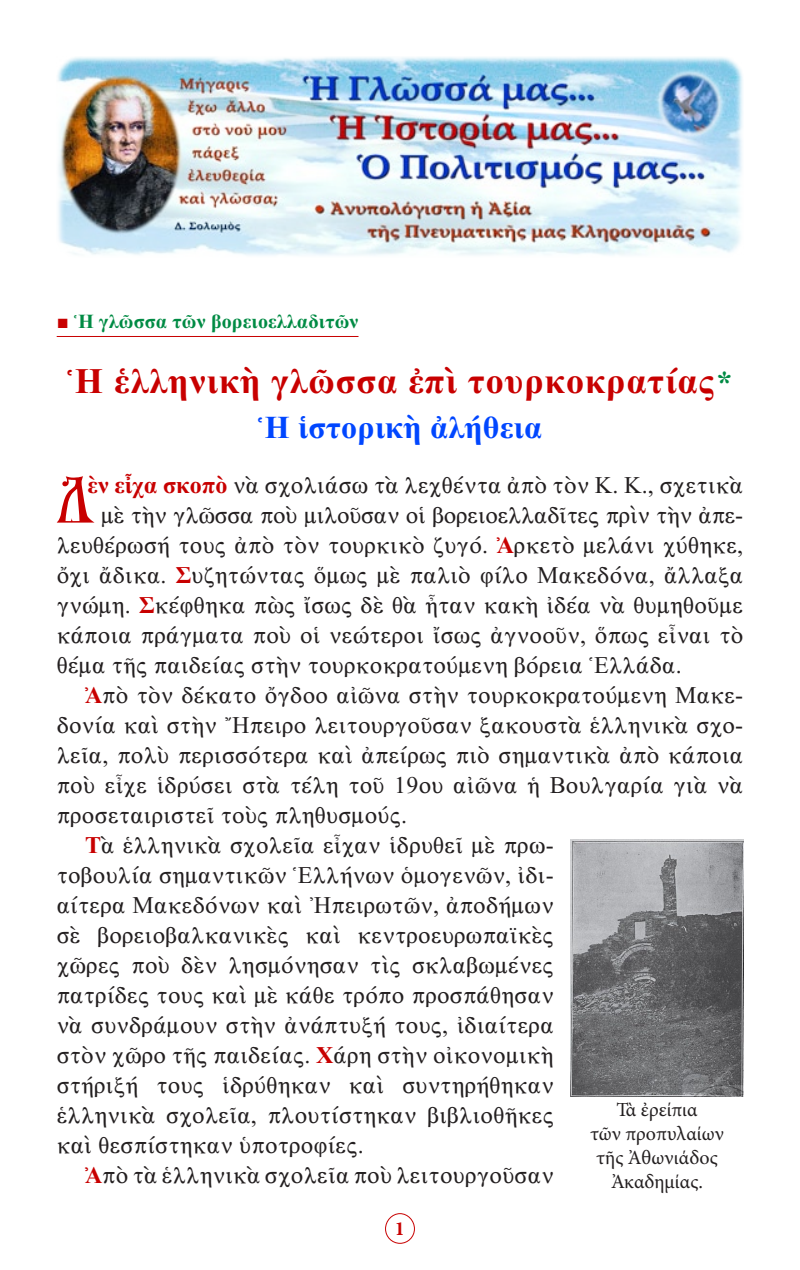
<style>
.page{position:relative;width:800px;height:1270px;background:#fff}
.page>*{position:absolute;margin:0;border:0;box-sizing:border-box;transform-origin:0 0}
.t1{font:66.6px "BYZIMAK";color:#c80000}
.t2{font:36px "CTOS New Times Bold Test 1";letter-spacing:.03em;color:#c80000}
.t3{font:32px "CTOS New Times Bold Test 1";letter-spacing:.01em;color:#0046ff}
.t4{font:24px/30px "CTOS New Times Roman Test 1";letter-spacing:.01em;color:#231f20;text-align:justify}
.t5{font:24px "CTOS New Times Roman Test 1";letter-spacing:-.01em;color:#231f20}
.t6{font:20px "Minion Pro";color:#231f20}
.t7{font:20px "CTOS New Times Bold Test 1";letter-spacing:.01em;color:#008b44}
.t8{font:700 20px "Minion Pro";color:#c80000}
.s1{font-family:"CTOS New Times Roman Test 1";color:#c80000}
.s2{font-size:32px;color:#008b44}
.s3{font-family:"CTOS New Times Bold Test 1";color:#c80000}
</style>
<div class="page">
<div style="left:385px;top:1213px;width:30px;height:31px;border:1px solid #c80000;border-radius:50%"></div>
<hr style="left:57px;top:336px;width:301px;height:1px;background:#c80000">
<img style="left:57px;top:57px;width:686px;height:199px">
<img style="left:571px;top:839px;width:172px;height:258px">
<p class="t7" style="left:57px;top:311px;width:303px"><span class="s1">■</span> Ἡ γλῶσσα τῶν βορειοελλαδιτῶν</p>
<p class="t2" style="left:68px;top:361px;width:666px">Ἡ ἑλληνικὴ γλῶσσα ἐπὶ τουρκοκρατίας<span class="s2">*</span></p>
<p class="t3" style="left:258px;top:409px;width:285px">Ἡ ἱστορικὴ ἀλήθεια</p>
<p class="t1" style="left:55px;top:460px;width:43px">Δ</p>
<p class="t4" style="left:88px;top:470px;width:657px"><span class="s3">ὲν εἶχα σκοπὸ</span> νὰ σχολιάσω τὰ λεχθέντα ἀπὸ τὸν Κ. Κ., σχετικὰ</p>
<p class="t5" style="left:101px;top:502px;width:644px">μὲ τὴν γλῶσσα ποὺ μιλοῦσαν οἱ βορειοελλαδῖτες πρὶν τὴν ἀπε-</p>
<p class="t4" style="left:57px;top:530px;width:688px">λευθέρωσή τους ἀπὸ τὸν τουρκικὸ ζυγό. <span class="s3">Ἀ</span>ρκετὸ μελάνι χύθηκε, ὄχι ἄδικα. <span class="s3">Σ</span>υζητώντας ὅμως μὲ παλιὸ φίλο Μακεδόνα, ἄλλαξα γνώμη. <span class="s3">Σ</span>κέφθηκα πὼς ἴσως δὲ θὰ ἦταν κακὴ ἰδέα νὰ θυμηθοῦμε κάποια πράγματα ποὺ οἱ νεώτεροι ἴσως ἀγνοοῦν, ὅπως εἶναι τὸ θέμα τῆς παιδείας στὴν τουρκοκρατούμενη βόρεια Ἑλλάδα.</p>
<p class="t4" style="left:57px;top:680px;width:688px;text-indent:28px"><span class="s3">Ἀ</span>πὸ τὸν δέκατο ὄγδοο αἰῶνα στὴν τουρκοκρατούμενη Μακε&shy;δονία καὶ στὴν Ἤπειρο λειτουργοῦσαν ξακουστὰ ἑλληνικὰ σχο&shy;λεῖα, πολὺ περισσότερα καὶ ἀπείρως πιὸ σημαντικὰ ἀπὸ κάποια ποὺ εἶχε ἱδρύσει στὰ τέλη τοῦ 19ου αἰῶνα ἡ Βουλγαρία γιὰ νὰ προσεταιριστεῖ τοὺς πληθυσμούς.</p>
<p class="t4" style="left:57px;top:830px;width:499px;text-indent:28px"><span class="s3">Τ</span>ὰ ἑλληνικὰ σχολεῖα εἶχαν ἱδρυθεῖ μὲ πρω&shy;τοβουλία σημαντικῶν Ἑλλήνων ὁμογενῶν, ἰδι&shy;αίτερα Μακεδόνων καὶ Ἠπειρωτῶν, ἀποδήμων σὲ βορειοβαλκανικὲς καὶ κεντροευρωπαϊκὲς χῶρες ποὺ δὲν λησμόνησαν τὶς σκλαβωμένες πατρίδες τους καὶ μὲ κάθε τρόπο προσπάθησαν νὰ συνδράμουν στὴν ἀνάπτυξή τους, ἰδιαίτερα στὸν χῶρο τῆς παιδείας. <span class="s3">Χ</span>άρη στὴν οἰκονομικὴ στήριξή τους ἱδρύθηκαν καὶ συντηρήθηκαν ἑλληνικὰ σχολεῖα, πλουτίστηκαν βιβλιοθῆκες καὶ θεσπίστηκαν ὑποτροφίες.</p>
<p class="t4" style="left:85px;top:1160px;width:470px"><span class="s3">Ἀ</span>πὸ τὰ ἑλληνικὰ σχολεῖα ποὺ λειτουργοῦσαν</p>
<p class="t6" style="left:616px;top:1096px;width:83px">Τὰ ἐρείπια</p>
<p class="t6" style="left:590px;top:1120px;width:135px">τῶν προπυλαίων</p>
<p class="t6" style="left:596px;top:1144px;width:123px">τῆς Ἀθωνιάδος</p>
<p class="t6" style="left:611px;top:1168px;width:93px">Ἀκαδημίας.</p>
<p class="t8" style="left:395px;top:1215px;width:11px">1</p>
</div>
